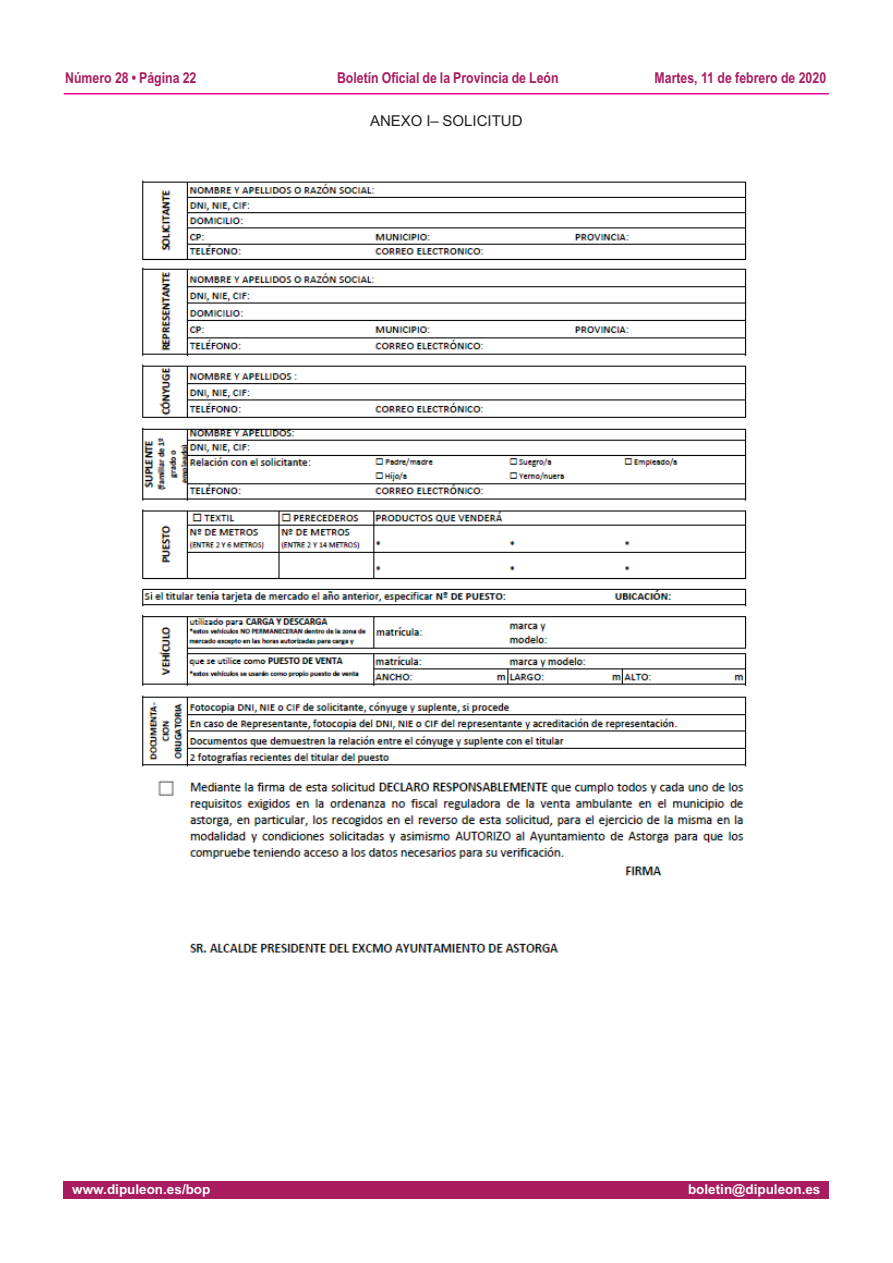
<style>
.page{position:relative;width:893px;height:1263px;background:#fff}
.page>*{position:absolute;margin:0;border:0;box-sizing:border-box;transform-origin:0 0}
.t1{font:700 15px "Arial Narrow";color:#a91c60}
.t2{font:15px "Arial";color:#231f20}
.t3{font:700 13.5px "Arial";color:#fff}
</style>
<div class="page">
<hr style="left:64px;top:93px;width:765px;height:2px;background:#ec008c">
<div style="left:64px;top:1182px;width:765px;height:17px;background:#a91c60"></div>
<img style="left:142px;top:180px;width:605px;height:773px">
<p class="t1" style="left:65px;top:72px;width:133px">Número 28 • Página 22</p>
<p class="t1" style="left:337px;top:72px;width:223px">Boletín Oficial de la Provincia de León</p>
<p class="t1" style="left:654px;top:72px;width:173px">Martes, 11 de febrero de 2020</p>
<p class="t2" style="left:370px;top:115px;width:154px">ANEXO I– SOLICITUD</p>
<p class="t3" style="left:72px;top:1181px;width:140px">www.dipuleon.es/bop</p>
<p class="t3" style="left:688px;top:1181px;width:134px">boletin@dipuleon.es</p>
</div>
